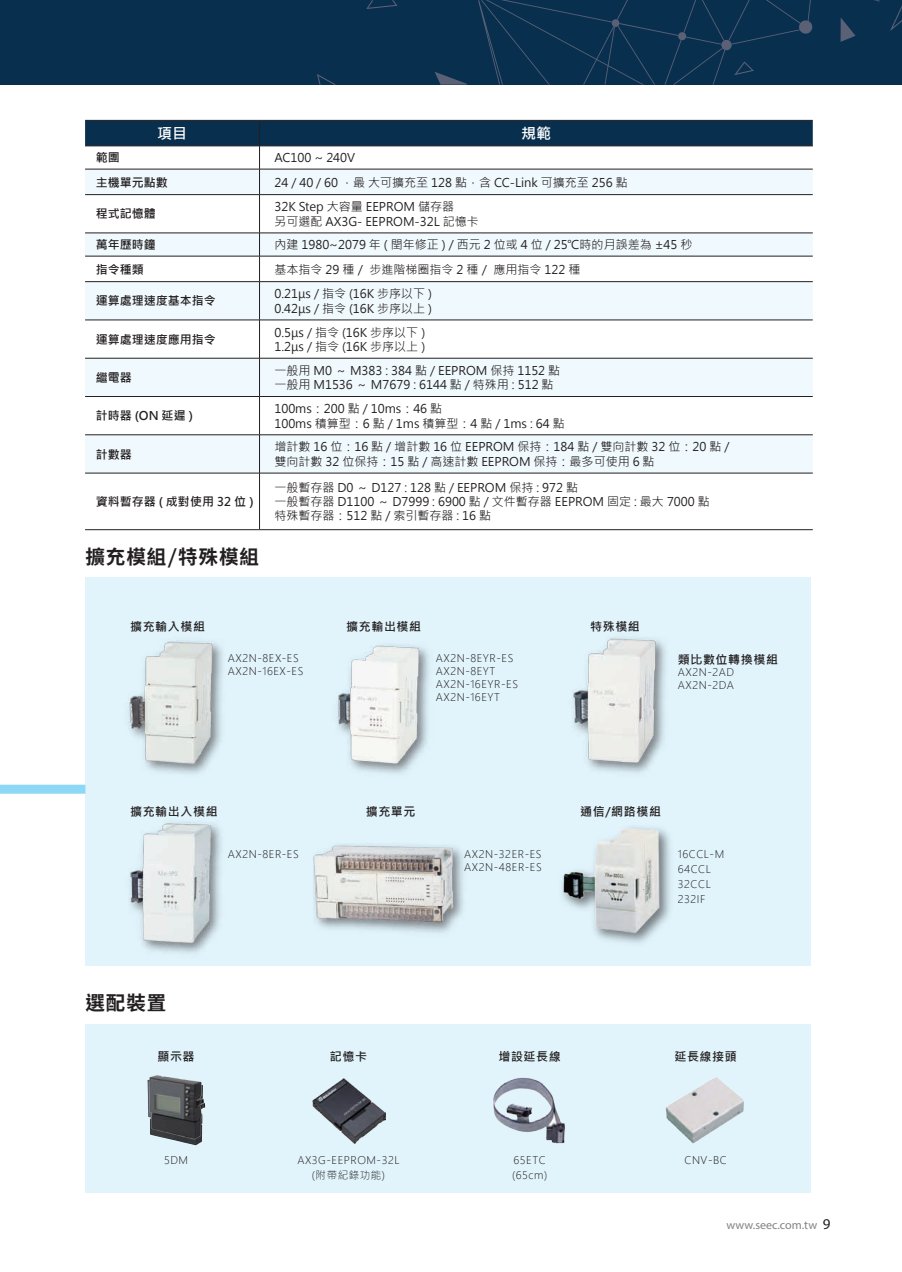
<style>
.page{position:relative;width:902px;height:1272px;background:#fff}
.page>*{position:absolute;margin:0;border:0;box-sizing:border-box;transform-origin:0 0}
.t1{font:700 19.5px "Noto Sans Mono CJ Ktc";letter-spacing:.05em;color:#231f20}
.t2{font:700 15px "Microsoft Jheng Hei";color:#fff}
.t3{font:12px/14.4px "Microsoft Jheng Hei";color:#231f20}
.t4{font:700 12px "Microsoft Jheng Hei";color:#231f20}
.t5{font:12px "Myriad Pro";color:#808285}
.t6{font:700 12px "Microsoft Jheng Hei";letter-spacing:.05em;color:#231f20}
.t7{font:300 10.5px/12.8px "Microsoft Jheng Hei";letter-spacing:.05em;color:#231f20}
.s1{font-size:15px;color:#231f20}
</style>
<div class="page">
<div style="left:0;top:0;width:901px;height:85px;background:#092f4f"></div>
<svg style="left:840px;top:18px;width:15px;height:24px"></svg>
<svg style="left:435px;top:72px;width:32px;height:13px"></svg>
<svg style="left:366px;top:0;width:31px;height:9px"></svg>
<svg style="left:317px;top:74px;width:19px;height:11px"></svg>
<svg style="left:478px;top:0;width:334px;height:85px"></svg>
<svg style="left:890px;top:8px;width:11px;height:23px"></svg>
<div style="left:85px;top:576px;width:725px;height:389px;background:#e1f4fc"></div>
<img style="left:560px;top:825px;width:113px;height:115px">
<img style="left:129px;top:821px;width:93px;height:133px">
<img style="left:127px;top:640px;width:96px;height:134px">
<img style="left:570px;top:637px;width:98px;height:138px">
<img style="left:313px;top:843px;width:150px;height:90px">
<img style="left:336px;top:644px;width:93px;height:130px">
<div style="left:85px;top:1024px;width:725px;height:167px;background:#e1f4fc"></div>
<div style="left:0;top:784px;width:85px;height:9px;background:#8dd7f7"></div>
<img style="left:665px;top:1077px;width:79px;height:67px">
<img style="left:312px;top:1078px;width:73px;height:65px">
<img style="left:169px;top:1139px;width:33px;height:6px">
<img style="left:147px;top:1075px;width:59px;height:64px">
<img style="left:493px;top:1077px;width:72px;height:67px">
<svg style="left:85px;top:195px;width:727px;height:278px"></svg>
<svg style="left:85px;top:234px;width:727px;height:86px;fill:#f0f9fd"></svg>
<hr style="left:85px;top:194px;width:174px;height:1px;background:#231f20">
<hr style="left:259px;top:194px;width:553px;height:1px;background:#231f20">
<hr style="left:85px;top:233px;width:174px;height:1px;background:#231f20">
<hr style="left:259px;top:233px;width:553px;height:1px;background:#231f20">
<hr style="left:85px;top:256px;width:174px;height:1px;background:#231f20">
<hr style="left:259px;top:256px;width:553px;height:1px;background:#231f20">
<hr style="left:85px;top:281px;width:174px;height:1px;background:#231f20">
<hr style="left:259px;top:281px;width:553px;height:1px;background:#231f20">
<hr style="left:85px;top:320px;width:174px;height:1px;background:#231f20">
<hr style="left:259px;top:320px;width:553px;height:1px;background:#231f20">
<hr style="left:85px;top:358px;width:174px;height:1px;background:#231f20">
<hr style="left:259px;top:358px;width:553px;height:1px;background:#231f20">
<hr style="left:85px;top:396px;width:174px;height:1px;background:#231f20">
<hr style="left:259px;top:396px;width:553px;height:1px;background:#231f20">
<hr style="left:85px;top:434px;width:174px;height:1px;background:#231f20">
<hr style="left:259px;top:434px;width:553px;height:1px;background:#231f20">
<hr style="left:85px;top:473px;width:174px;height:1px;background:#231f20">
<hr style="left:259px;top:473px;width:553px;height:1px;background:#231f20">
<hr style="left:85px;top:529px;width:174px;height:1px;background:#231f20">
<hr style="left:259px;top:529px;width:553px;height:1px;background:#231f20">
<svg style="left:85px;top:120px;width:727px;height:74px"></svg>
<hr style="left:259px;top:195px;width:1px;height:38px;background:#231f20">
<svg style="left:259px;top:233px;width:1px;height:48px"></svg>
<hr style="left:259px;top:282px;width:1px;height:38px;background:#231f20">
<hr style="left:259px;top:320px;width:1px;height:38px;background:#231f20">
<hr style="left:259px;top:358px;width:1px;height:38px;background:#231f20">
<hr style="left:259px;top:396px;width:1px;height:38px;background:#231f20">
<hr style="left:259px;top:435px;width:1px;height:38px;background:#231f20">
<hr style="left:259px;top:473px;width:1px;height:56px;background:#231f20">
<p class="t2" style="left:157px;top:124px;width:31px">項目</p>
<p class="t2" style="left:521px;top:124px;width:31px">規範</p>
<p class="t4" style="left:96px;top:150px;width:25px">範團</p>
<p class="t3" style="left:274px;top:150px;width:82px">AC100 ~ 240V</p>
<p class="t4" style="left:96px;top:175px;width:73px">主機單元點數</p>
<p class="t3" style="left:274px;top:175px;width:355px">24 / 40 / 60 ，最 大可擴充至 128 點，含 CC-Link 可擴充至 256 點</p>
<p class="t4" style="left:96px;top:206px;width:61px">程式記憶體</p>
<p class="t3" style="left:274px;top:200px;width:206px">32K Step 大容量 EEPROM 儲存器<br>另可選配 AX3G- EEPROM-32L 記憶卡</p>
<p class="t4" style="left:96px;top:237px;width:61px">萬年歷時鐘</p>
<p class="t3" style="left:274px;top:237px;width:419px">內建 1980~2079 年 ( 閏年修正 ) / 西元 2 位或 4 位 / 25℃時的月誤差為 ±45 秒</p>
<p class="t4" style="left:96px;top:262px;width:49px">指令種類</p>
<p class="t3" style="left:274px;top:262px;width:307px">基本指令 29 種／ 步進階梯圈指令 2 種／ 應用指令 122 種</p>
<p class="t4" style="left:96px;top:293px;width:121px">運算處理速度基本指令</p>
<p class="t3" style="left:274px;top:287px;width:159px">0.21μs / 指令 (16K 步序以下 )<br>0.42μs / 指令 (16K 步序以上 )</p>
<p class="t4" style="left:96px;top:332px;width:121px">運算處理速度應用指令</p>
<p class="t3" style="left:274px;top:325px;width:152px">0.5μs / 指令 (16K 步序以下 )<br>1.2μs / 指令 (16K 步序以上 )</p>
<p class="t4" style="left:96px;top:370px;width:37px">繼電器</p>
<p class="t3" style="left:274px;top:363px;width:287px">一般用 M0 ～ M383 : 384 點 / EEPROM 保持 1152 點一般用 M1536 ～ M7679 : 6144 點 / 特殊用 : 512 點</p>
<p class="t4" style="left:96px;top:408px;width:99px">計時器 (ON 延遲 )</p>
<p class="t3" style="left:274px;top:401px;width:292px">100ms：200 點 / 10ms：46 點<br>100ms 積算型：6 點 / 1ms 積算型：4 點 / 1ms : 64 點</p>
<p class="t4" style="left:96px;top:446px;width:37px">計數器</p>
<p class="t3" style="left:274px;top:440px;width:456px">增計數 16 位：16 點 / 增計數 16 位 EEPROM 保持：184 點 / 雙向計數 32 位：20 點 /雙向計數 32 位保持：15 點 / 高速計數 EEPROM 保持：最多可使用 6 點</p>
<p class="t4" style="left:96px;top:494px;width:159px">資料暫存器 ( 成對使用 32 位 )</p>
<p class="t3" style="left:274px;top:480px;width:437px">一般暫存器 D0 ～ D127 : 128 點 / EEPROM 保持 : 972 點<br>一般暫存器 D1100 ～ D7999 : 6900 點 / 文件暫存器 EEPROM 固定 : 最大 7000 點特殊暫存器：512 點 / 索引暫存器 : 16 點</p>
<h1 class="t1" style="left:85px;top:546px;width:175px">擴充模組/特殊模組</h1>
<p class="t4" style="left:130px;top:619px;width:76px">擴充輸入模組</p>
<p class="t7" style="left:228px;top:652px;width:77px">AX2N-8EX-ES<br>AX2N-16EX-ES</p>
<p class="t4" style="left:346px;top:619px;width:77px">擴充輸出模組</p>
<p class="t7" style="left:435px;top:652px;width:84px">AX2N-8EYR-ES<br>AX2N-8EYT<br>AX2N-16EYR-ES<br>AX2N-16EYT</p>
<p class="t4" style="left:590px;top:619px;width:51px">特殊模組</p>
<p class="t6" style="left:677px;top:651px;width:102px">類比數位轉換模組</p>
<p class="t7" style="left:677px;top:666px;width:58px">AX2N-2AD<br>AX2N-2DA</p>
<p class="t6" style="left:130px;top:803px;width:89px">擴充輸出入模組</p>
<p class="t7" style="left:228px;top:847px;width:72px">AX2N-8ER-ES</p>
<p class="t4" style="left:366px;top:803px;width:51px">擴充單元</p>
<h1 class="t1" style="left:85px;top:991px;width:82px">選配裝置</h1>
<p class="t4" style="left:157px;top:1049px;width:39px">顯示器</p>
<p class="t4" style="left:330px;top:1049px;width:39px">記憶卡</p>
<p class="t7" style="left:464px;top:847px;width:79px">AX2N-32ER-ES<br>AX2N-48ER-ES</p>
<p class="t4" style="left:580px;top:803px;width:82px">通信/網路模組</p>
<p class="t7" style="left:677px;top:846px;width:48px;line-height:15px">16CCL-M<br>64CCL<br>32CCL<br>232IF</p>
<p class="t4" style="left:498px;top:1049px;width:64px">增設延長線</p>
<p class="t4" style="left:674px;top:1049px;width:64px">延長線接頭</p>
<p class="t7" style="left:297px;top:1152px;width:104px;line-height:15px;text-align:center">AX3G-EEPROM-32L (附帶紀錄功能)</p>
<p class="t7" style="left:164px;top:1153px;width:26px">5DM</p>
<p class="t7" style="left:512px;top:1152px;width:37px;line-height:15px">65ETC (65cm)</p>
<p class="t7" style="left:684px;top:1153px;width:44px">CNV-BC</p>
<p class="t5" style="left:726px;top:1217px;width:106px">www.seec.com.tw <span class="s1">9</span></p>
</div>
